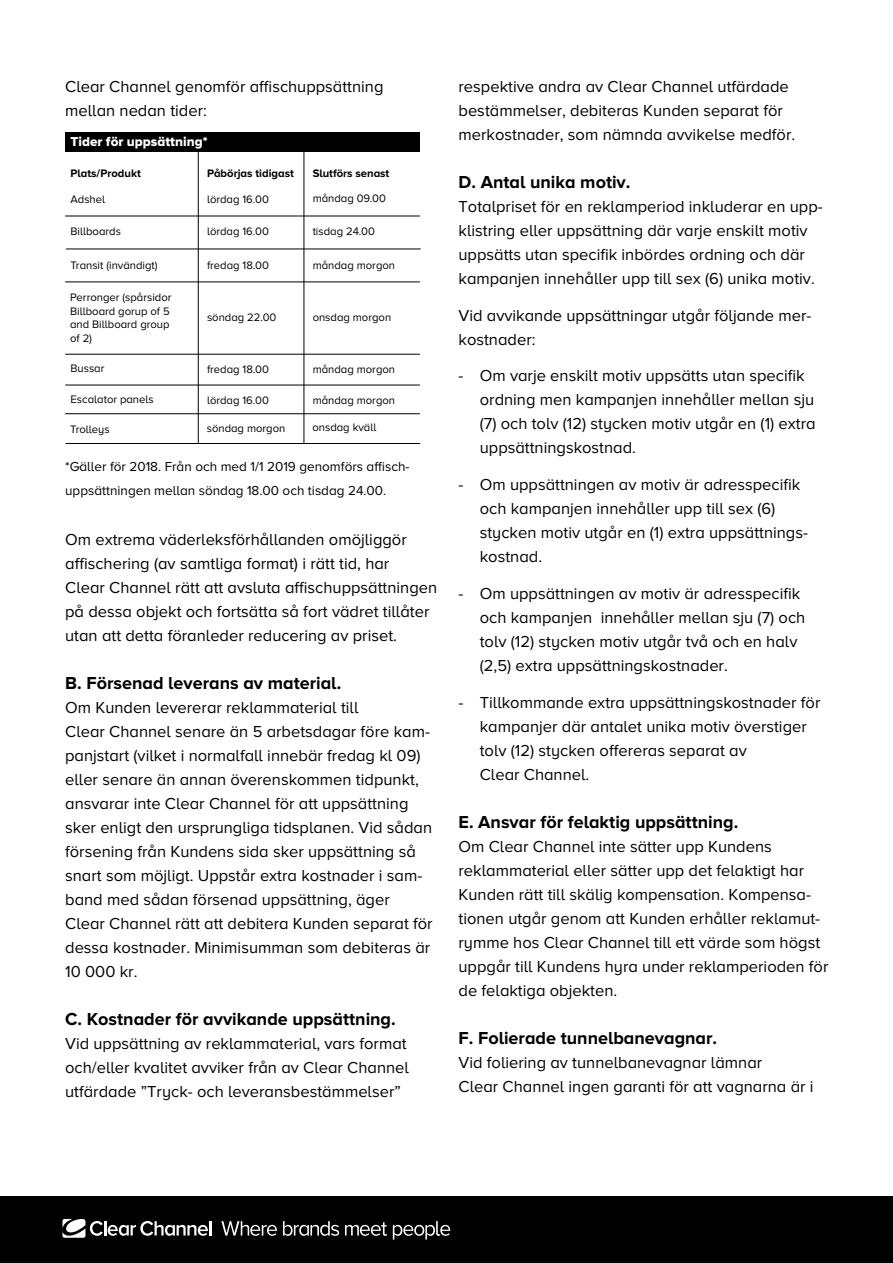
<style>
.page{position:relative;width:893px;height:1263px;background:#fff}
.page>*{position:absolute;margin:0;border:0;box-sizing:border-box;transform-origin:0 0}
.t1{font:700 18px "Proxima Nova A";color:#000}
.t2{font:16.5px/24px "Proxima Nova A";color:#000}
.t3{font:13.5px/24px "Proxima Nova A";color:#000}
.t4{font:13.5px "Proxima Nova A Extrabld";color:#fff}
.t5{font:11.25px/13.5px "Proxima Nova A";color:#000}
.t6{font:700 11.25px "Proxima Nova A";color:#000}
</style>
<div class="page">
<div style="left:0;top:1196px;width:893px;height:67px;background:#000"></div>
<svg style="left:62px;top:1219px;width:149px;height:19px"></svg>
<svg style="left:221px;top:1221px;width:229px;height:18px"></svg>
<hr style="left:65px;top:216px;width:355px;height:1px;background:#000">
<hr style="left:66px;top:249px;width:355px;height:1px;background:#000">
<hr style="left:65px;top:282px;width:355px;height:1px;background:#000">
<hr style="left:65px;top:354px;width:355px;height:1px;background:#000">
<hr style="left:65px;top:385px;width:355px;height:1px;background:#000">
<hr style="left:65px;top:413px;width:355px;height:1px;background:#000">
<hr style="left:198px;top:141px;width:1px;height:302px;background:#000">
<hr style="left:304px;top:141px;width:1px;height:302px;background:#000">
<div style="left:65px;top:132px;width:355px;height:20px;background:#000"></div>
<hr style="left:66px;top:443px;width:354px;height:1px;background:#000">
<p class="t2" style="left:65px;top:74px;width:320px">Clear Channel genomför affischuppsättning mellan nedan tider:</p>
<p class="t4" style="left:71px;top:134px;width:138px">Tider för uppsättning*</p>
<p class="t6" style="left:71px;top:166px;width:72px">Plats/Produkt</p>
<p class="t5" style="left:71px;top:193px;width:36px">Adshel</p>
<p class="t5" style="left:71px;top:225px;width:52px">Billboards</p>
<p class="t5" style="left:71px;top:258px;width:89px">Transit (invändigt)</p>
<p class="t5" style="left:70px;top:291px;width:103px">Perronger (spårsidor<br>Billboard gorup of 5 and Billboard group of 2)</p>
<p class="t5" style="left:71px;top:362px;width:35px">Bussar</p>
<p class="t5" style="left:71px;top:393px;width:85px">Escalator panels</p>
<p class="t6" style="left:207px;top:166px;width:88px">Påbörjas tidigast</p>
<p class="t5" style="left:207px;top:193px;width:63px">lördag 16.00</p>
<p class="t5" style="left:207px;top:225px;width:63px">lördag 16.00</p>
<p class="t5" style="left:207px;top:258px;width:63px">fredag 18.00</p>
<p class="t5" style="left:207px;top:311px;width:71px">söndag 22.00</p>
<p class="t5" style="left:207px;top:362px;width:63px">fredag 18.00</p>
<p class="t5" style="left:207px;top:393px;width:63px">lördag 16.00</p>
<p class="t6" style="left:313px;top:166px;width:78px">Slutförs senast</p>
<p class="t5" style="left:313px;top:192px;width:75px">måndag 09.00</p>
<p class="t5" style="left:313px;top:225px;width:64px">tisdag 24.00</p>
<p class="t5" style="left:313px;top:258px;width:84px">måndag morgon</p>
<p class="t5" style="left:313px;top:311px;width:80px">onsdag morgon</p>
<p class="t5" style="left:313px;top:362px;width:84px">måndag morgon</p>
<p class="t5" style="left:313px;top:393px;width:84px">måndag morgon</p>
<p class="t5" style="left:70px;top:422px;width:41px">Trolleys</p>
<p class="t5" style="left:207px;top:421px;width:80px">söndag morgon</p>
<p class="t5" style="left:312px;top:421px;width:66px">onsdag kväll</p>
<p class="t3" style="left:65px;top:455px;width:346px">*Gäller för 2018. Från och med 1/1 2019 genomförs affisch&shy;uppsättningen mellan söndag 18.00 och tisdag 24.00.</p>
<p class="t2" style="left:65px;top:527px;width:373px">Om extrema väderleksförhållanden omöjliggör affischering (av samtliga format) i rätt tid, har<br>Clear Channel rätt att avsluta affischuppsättningen på dessa objekt och fortsätta så fort vädret tillåter utan att detta föranleder reducering av priset.</p>
<p class="t1" style="left:65px;top:672px;width:278px">B. Försenad leverans av material.</p>
<p class="t2" style="left:65px;top:695px;width:369px">Om Kunden levererar reklammaterial till<br>Clear Channel senare än 5 arbetsdagar före kam&shy;panjstart (vilket i normalfall innebär fredag kl 09) eller senare än annan överenskommen tidpunkt, ansvarar inte Clear Channel för att uppsättning sker enligt den ursprungliga tidsplanen. Vid sådan försening från Kundens sida sker uppsättning så snart som möjligt. Uppstår extra kostnader i sam&shy;band med sådan försenad uppsättning, äger Clear Channel rätt att debitera Kunden separat för dessa kostnader. Minimisumman som debiteras är 10 000 kr.</p>
<p class="t1" style="left:65px;top:1008px;width:332px">C. Kostnader för avvikande uppsättning.</p>
<p class="t2" style="left:65px;top:1031px;width:345px">Vid uppsättning av reklammaterial, vars format och/eller kvalitet avviker från av Clear Channel utfärdade ”Tryck- och leveransbestämmelser”</p>
<p class="t2" style="left:459px;top:74px;width:338px">respektive andra av Clear Channel utfärdade bestämmelser, debiteras Kunden separat för merkostnader, som nämnda avvikelse medför.</p>
<p class="t1" style="left:459px;top:171px;width:173px">D. Antal unika motiv.</p>
<p class="t2" style="left:459px;top:194px;width:366px">Totalpriset för en reklamperiod inkluderar en upp&shy;klistring eller uppsättning där varje enskilt motiv uppsätts utan specifik inbördes ordning och där kampanjen innehåller upp till sex (6) unika motiv.</p>
<p class="t2" style="left:459px;top:303px;width:354px">Vid avvikande uppsättningar utgår följande mer&shy;kostnader:</p>
<p class="t2" style="left:480px;top:364px;width:337px;text-indent:-21px">- Om varje enskilt motiv uppsätts utan specifik ordning men kampanjen innehåller mellan sju (7) och tolv (12) stycken motiv utgår en (1) extra uppsättningskostnad.</p>
<p class="t2" style="left:480px;top:472px;width:330px;text-indent:-21px">- Om uppsättningen av motiv är adresspecifik och kampanjen innehåller upp till sex (6) stycken motiv utgår en (1) extra uppsättnings&shy;kostnad.</p>
<p class="t2" style="left:480px;top:581px;width:327px;text-indent:-21px">- Om uppsättningen av motiv är adresspecifik och kampanjen innehåller mellan sju (7) och tolv (12) stycken motiv utgår två och en halv (2,5) extra uppsättningskostnader.</p>
<p class="t2" style="left:480px;top:690px;width:342px;text-indent:-21px">- Tillkommande extra uppsättningskostnader för kampanjer där antalet unika motiv överstiger tolv (12) stycken offereras separat av<br>Clear Channel.</p>
<p class="t1" style="left:459px;top:811px;width:281px">E. Ansvar för felaktig uppsättning.</p>
<p class="t2" style="left:459px;top:834px;width:371px">Om Clear Channel inte sätter upp Kundens reklammaterial eller sätter upp det felaktigt har Kunden rätt till skälig kompensation. Kompensa&shy;tionen utgår genom att Kunden erhåller reklamut&shy;rymme hos Clear Channel till ett värde som högst uppgår till Kundens hyra under reklamperioden för de felaktiga objekten.</p>
<p class="t1" style="left:459px;top:1027px;width:260px">F. Folierade tunnelbanevagnar.</p>
<p class="t2" style="left:459px;top:1050px;width:357px">Vid foliering av tunnelbanevagnar lämnar<br>Clear Channel ingen garanti för att vagnarna är i</p>
</div>
